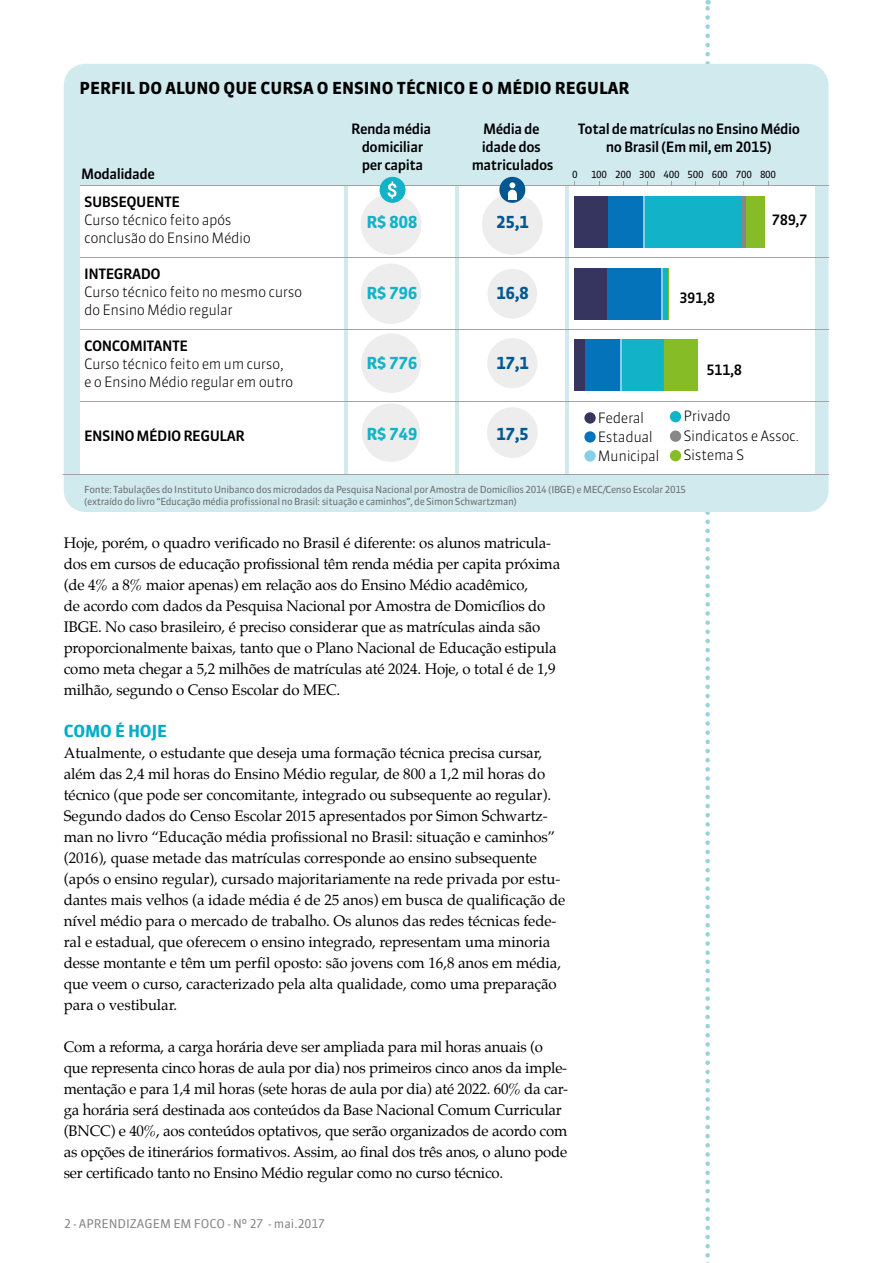
<style>
.page{position:relative;width:893px;height:1263px;background:#fff}
.page>*{position:absolute;margin:0;border:0;box-sizing:border-box;transform-origin:0 0}
.t1{font:700 16.5px "Sanuk Offc";color:#000}
.t2{font:700 16.5px "Sanuk Offc";letter-spacing:-.03em;color:#12b2c9}
.t3{font:700 16.5px "Sanuk Offc";letter-spacing:-.03em;color:#005892}
.t4{font:700 16.5px "Sanuk Offc";letter-spacing:-.01em;color:#00adc6}
.t5{font:15px/21px "Palatino";letter-spacing:-.01em;color:#000}
.t6{font:300 14.25px/18px "Sanuk Offc";letter-spacing:-.03em;color:#000}
.t7{font:500 14.25px/18px "Sanuk Offc";letter-spacing:-.03em;color:#000;text-align:center}
.t8{font:12px "Sanuk Offc";color:#878787}
.t9{font:9.75px/11.7px "Sanuk Offc";letter-spacing:-.03em;color:#706f6f}
.t10{font:9.75px "Sanuk Offc";letter-spacing:-.03em;color:#000}
</style>
<div class="page">
<svg style="left:705px;top:0;width:5px;height:1263px"></svg>
<div style="left:64px;top:64px;width:764px;height:448px;background:#d0eaee;border-radius:21px"></div>
<div style="left:84px;top:186px;width:731px;height:288px;background:#fff"></div>
<hr style="left:566px;top:177px;width:3px;height:303px;background:#d0eaee">
<hr style="left:455px;top:177px;width:3px;height:303px;background:#d0eaee">
<hr style="left:345px;top:177px;width:3px;height:303px;background:#d0eaee">
<div style="left:482px;top:194px;width:61px;height:61px;background:#ededed;border-radius:30px"></div>
<div style="left:487px;top:269px;width:50px;height:50px;background:#ededed;border-radius:25px"></div>
<div style="left:487px;top:338px;width:50px;height:50px;background:#ededed;border-radius:25px"></div>
<div style="left:487px;top:407px;width:51px;height:51px;background:#ededed;border-radius:25px"></div>
<div style="left:361px;top:194px;width:60px;height:61px;background:#ededed;border-radius:30px"></div>
<div style="left:361px;top:264px;width:60px;height:60px;background:#ededed;border-radius:30px"></div>
<div style="left:361px;top:333px;width:60px;height:60px;background:#ededed;border-radius:30px"></div>
<div style="left:362px;top:403px;width:58px;height:59px;background:#ededed;border-radius:29px"></div>
<hr style="left:64px;top:474px;width:765px;height:1px;background:#a2a2a2">
<div style="left:745px;top:196px;width:20px;height:51px;background:#86bc25"></div>
<hr style="left:668px;top:268px;width:1px;height:51px;background:#86bc25">
<div style="left:664px;top:339px;width:34px;height:52px;background:#86bc25"></div>
<hr style="left:742px;top:196px;width:3px;height:51px;background:#878787">
<hr style="left:667px;top:268px;width:1px;height:51px;background:#878787">
<hr style="left:663px;top:339px;width:1px;height:52px;background:#878787">
<div style="left:644px;top:196px;width:98px;height:51px;background:#12b2c9"></div>
<hr style="left:663px;top:268px;width:4px;height:51px;background:#12b2c9">
<div style="left:622px;top:339px;width:41px;height:52px;background:#12b2c9"></div>
<hr style="left:642px;top:196px;width:2px;height:51px;background:#87cfe4">
<hr style="left:661px;top:268px;width:2px;height:51px;background:#87cfe4">
<hr style="left:620px;top:339px;width:2px;height:52px;background:#87cfe4">
<div style="left:608px;top:196px;width:34px;height:51px;background:#0473ba"></div>
<div style="left:606px;top:268px;width:55px;height:51px;background:#0473ba"></div>
<div style="left:584px;top:339px;width:36px;height:52px;background:#0473ba"></div>
<div style="left:574px;top:196px;width:34px;height:51px;background:#353560"></div>
<div style="left:574px;top:268px;width:32px;height:51px;background:#353560"></div>
<div style="left:574px;top:339px;width:10px;height:52px;background:#353560"></div>
<hr style="left:80px;top:185px;width:748px;height:1px;background:#a2a2a2">
<hr style="left:80px;top:257px;width:748px;height:1px;background:#a2a2a2">
<hr style="left:80px;top:329px;width:748px;height:1px;background:#a2a2a2">
<hr style="left:80px;top:401px;width:748px;height:1px;background:#a2a2a2">
<div style="left:584px;top:412px;width:12px;height:12px;background:#353560;border-radius:50%"></div>
<div style="left:584px;top:431px;width:12px;height:12px;background:#0473ba;border-radius:50%"></div>
<div style="left:584px;top:450px;width:12px;height:12px;background:#87cfe4;border-radius:50%"></div>
<div style="left:670px;top:411px;width:11px;height:11px;background:#12b2c9;border-radius:50%"></div>
<div style="left:670px;top:430px;width:11px;height:12px;background:#878787;border-radius:50%"></div>
<div style="left:670px;top:450px;width:11px;height:11px;background:#86bc25;border-radius:50%"></div>
<div style="left:380px;top:177px;width:26px;height:26px;background:#12b2c9;border-radius:50%"></div>
<svg style="left:388px;top:181px;width:8px;height:18px"></svg>
<div style="left:499px;top:177px;width:26px;height:26px;background:#005892;border-radius:50%"></div>
<svg style="left:509px;top:182px;width:6px;height:6px"></svg>
<div style="left:508px;top:190px;width:9px;height:9px;background:#fff;border-radius:50%"></div>
<div style="left:508px;top:194px;width:9px;height:6px;background:#fff"></div>
<p class="t1" style="left:80px;top:78px;width:551px">PERFIL DO ALUNO QUE CURSA O ENSINO TÉCNICO E O MÉDIO REGULAR</p>
<p class="t7" style="left:81px;top:165px;width:75px">Modalidade</p>
<p class="t7" style="left:351px;top:120px;width:82px">Renda média domiciliar per capita</p>
<p class="t7" style="left:472px;top:120px;width:83px">Média de idade dos matriculados</p>
<p class="t7" style="left:578px;top:120px;width:224px">Total de matrículas no Ensino Médio no Brasil (Em mil, em 2015)</p>
<p class="t10" style="left:572px;top:168px;width:7px">0</p>
<p class="t10" style="left:591px;top:168px;width:187px">100 200 300 400 500 600 700 800</p>
<p class="t7" style="left:84px;top:193px;width:98px">SUBSEQUENTE</p>
<p class="t6" style="left:84px;top:211px;width:168px">Curso técnico feito após conclusão do Ensino Médio</p>
<p class="t7" style="left:84px;top:265px;width:78px">INTEGRADO</p>
<p class="t6" style="left:84px;top:283px;width:220px">Curso técnico feito no mesmo curso do Ensino Médio regular</p>
<p class="t7" style="left:84px;top:337px;width:106px">CONCOMITANTE</p>
<p class="t6" style="left:84px;top:355px;width:211px">Curso técnico feito em um curso, e o Ensino Médio regular em outro</p>
<p class="t7" style="left:84px;top:427px;width:162px">ENSINO MÉDIO REGULAR</p>
<p class="t7" style="left:772px;top:211px;width:37px">789,7</p>
<p class="t2" style="left:366px;top:212px;width:53px">R$ 808</p>
<p class="t3" style="left:496px;top:212px;width:34px">25,1</p>
<p class="t2" style="left:366px;top:283px;width:53px">R$ 796</p>
<p class="t3" style="left:496px;top:283px;width:34px">16,8</p>
<p class="t7" style="left:679px;top:289px;width:37px">391,8</p>
<p class="t2" style="left:366px;top:353px;width:53px">R$ 776</p>
<p class="t3" style="left:496px;top:353px;width:34px">17,1</p>
<p class="t7" style="left:706px;top:361px;width:37px">511,8</p>
<p class="t6" style="left:598px;top:408px;width:63px;line-height:19px">Federal<br>Estadual<br>Municipal</p>
<p class="t6" style="left:683px;top:406px;width:117px;line-height:19.5px">Privado<br>Sindicatos e Assoc.<br>Sistema S</p>
<p class="t9" style="left:84px;top:484px;width:604px">Fonte: Tabulações do Instituto Unibanco dos microdados da Pesquisa Nacional por Amostra de Domicílios 2014 (IBGE) e MEC/Censo Escolar 2015 (extraído do livro “Educação média profissional no Brasil: situação e caminhos”, de Simon Schwartzman)</p>
<p class="t2" style="left:366px;top:424px;width:53px">R$ 749</p>
<p class="t3" style="left:496px;top:424px;width:34px">17,5</p>
<p class="t5" style="left:64px;top:532px;width:498px">Hoje, porém, o quadro verificado no Brasil é diferente: os alunos matricula&shy;dos em cursos de educação profissional têm renda média per capita próxima (de 4% a 8% maior apenas) em relação aos do Ensino Médio acadêmico,<br>de acordo com dados da Pesquisa Nacional por Amostra de Domicílios do IBGE. No caso brasileiro, é preciso considerar que as matrículas ainda são proporcionalmente baixas, tanto que o Plano Nacional de Educação estipula como meta chegar a 5,2 milhões de matrículas até 2024. Hoje, o total é de 1,9 milhão, segundo o Censo Escolar do MEC.</p>
<p class="t4" style="left:64px;top:720px;width:105px">COMO É HOJE</p>
<p class="t5" style="left:64px;top:742px;width:503px">Atualmente, o estudante que deseja uma formação técnica precisa cursar, além das 2,4 mil horas do Ensino Médio regular, de 800 a 1,2 mil horas do técnico (que pode ser concomitante, integrado ou subsequente ao regular).<br>Segundo dados do Censo Escolar 2015 apresentados por Simon Schwartz&shy;man no livro “Educação média profissional no Brasil: situação e caminhos” (2016), quase metade das matrículas corresponde ao ensino subsequente (após o ensino regular), cursado majoritariamente na rede privada por estu&shy;dantes mais velhos (a idade média é de 25 anos) em busca de qualificação de nível médio para o mercado de trabalho. Os alunos das redes técnicas fede&shy;ral e estadual, que oferecem o ensino integrado, representam uma minoria desse montante e têm um perfil oposto: são jovens com 16,8 anos em média, que veem o curso, caracterizado pela alta qualidade, como uma preparação para o vestibular.</p>
<p class="t5" style="left:64px;top:1036px;width:506px">Com a reforma, a carga horária deve ser ampliada para mil horas anuais (o que representa cinco horas de aula por dia) nos primeiros cinco anos da imple&shy;mentação e para 1,4 mil horas (sete horas de aula por dia) até 2022. 60% da car&shy;ga horária será destinada aos conteúdos da Base Nacional Comum Curricular (BNCC) e 40%, aos conteúdos optativos, que serão organizados de acordo com as opções de itinerários formativos. Assim, ao final dos três anos, o aluno pode ser certificado tanto no Ensino Médio regular como no curso técnico.</p>
<p class="t8" style="left:64px;top:1216px;width:263px">2 - APRENDIZAGEM EM FOCO - Nº 27 - mai.2017</p>
</div>
